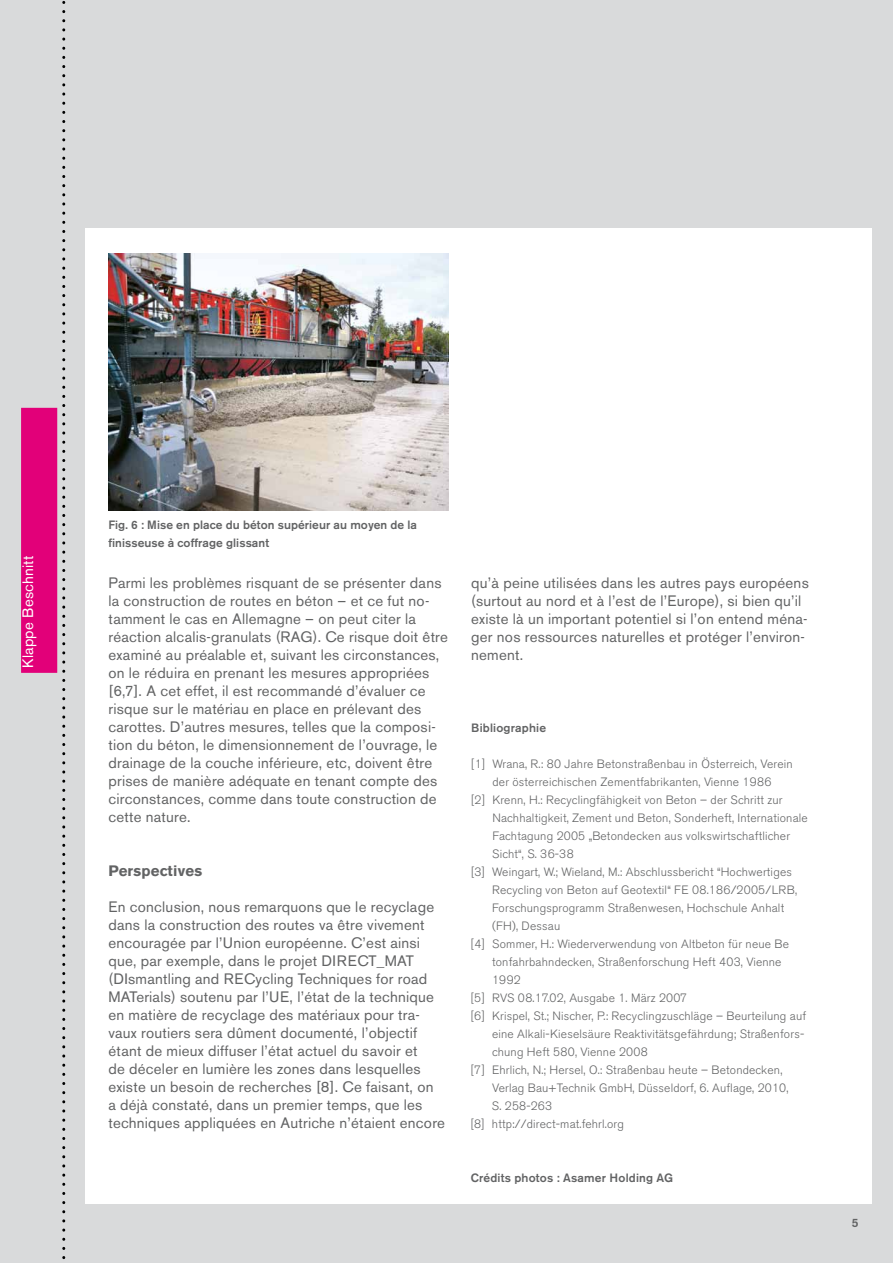
<style>
.page{position:relative;width:893px;height:1263px;background:#d9dadb}
.page>*{position:absolute;margin:0;border:0;box-sizing:border-box;transform-origin:0 0}
.t1{font:15px/18px "Akzidenz Grotesk BE";letter-spacing:.015em;color:#626364}
.t2{font:15px "Akzidenz Grotesk BE";letter-spacing:.015em;color:#fff}
.t3{font:700 15px "Akzidenz Grotesk BE";letter-spacing:.015em;color:#626364}
.t4{font:300 12px "Akzidenz Grotesk BE";letter-spacing:.015em;color:#626364}
.t5{font:500 12px/18px "Akzidenz Grotesk BE";letter-spacing:.005em;color:#626364}
</style>
<div class="page">
<div style="left:85px;top:228px;width:787px;height:975px;background:#fff"></div>
<svg style="left:62px;top:0;width:3px;height:1260px"></svg>
<div style="left:21px;top:408px;width:36px;height:265px;background:#e20079;border:2px solid #e20079"></div>
<img style="left:108px;top:254px;width:341px;height:257px">
<p class="t2" style="left:19px;top:668px;width:114px;rotate:-90deg">Klappe Beschnitt</p>
<p class="t5" style="left:108px;top:516px;width:310px">Fig. 6 : Mise en place du béton supérieur au moyen de la finisseuse à coffrage glissant</p>
<p class="t1" style="left:108px;top:574px;width:341px">Parmi les problèmes risquant de se présenter dans la construction de routes en béton – et ce fut no&shy;tamment le cas en Allemagne – on peut citer la réaction alcalis-granulats (RAG). Ce risque doit être examiné au préalable et, suivant les circonstances, on le réduira en prenant les mesures appropriées [6,7]. A cet effet, il est recommandé d’évaluer ce risque sur le matériau en place en prélevant des carottes. D’autres mesures, telles que la composi&shy;tion du béton, le dimensionnement de l’ouvrage, le drainage de la couche inférieure, etc, doivent être prises de manière adéquate en tenant compte des circonstances, comme dans toute construction de cette nature.</p>
<p class="t3" style="left:108px;top:862px;width:95px">Perspectives</p>
<p class="t1" style="left:108px;top:898px;width:338px">En conclusion, nous remarquons que le recyclage dans la construction des routes va être vivement encouragée par l’Union européenne. C’est ainsi que, par exemple, dans le projet DIRECT_MAT (DIsmantling and RECycling Techniques for road MATerials) soutenu par l’UE, l’état de la technique en matière de recyclage des matériaux pour tra&shy;vaux routiers sera dûment documenté, l’objectif étant de mieux diffuser l’état actuel du savoir et<br>de déceler en lumière les zones dans lesquelles existe un besoin de recherches [8]. Ce faisant, on<br>a déjà constaté, dans un premier temps, que les techniques appliquées en Autriche n’étaient encore</p>
<p class="t1" style="left:471px;top:574px;width:339px">qu’à peine utilisées dans les autres pays européens (surtout au nord et à l’est de l’Europe), si bien qu’il existe là un important potentiel si l’on entend ména&shy;ger nos ressources naturelles et protéger l’environ&shy;nement.</p>
<p class="t5" style="left:471px;top:718px;width:76px">Bibliographie</p>
<p class="t4" style="left:471px;top:757px;width:323px">[1] Wrana, R.: 80 Jahre Betonstraßenbau in Österreich, Verein</p>
<p class="t4" style="left:492px;top:775px;width:281px">der österreichischen Zementfabrikanten, Vienne 1986</p>
<p class="t4" style="left:471px;top:793px;width:313px">[2] Krenn, H.: Recyclingfähigkeit von Beton – der Schritt zur</p>
<p class="t4" style="left:492px;top:811px;width:317px">Nachhaltigkeit, Zement und Beton, Sonderheft, Internationale</p>
<p class="t4" style="left:492px;top:829px;width:299px">Fachtagung 2005 „Betondecken aus volkswirtschaftlicher</p>
<p class="t4" style="left:492px;top:847px;width:83px">Sicht“, S. 36-38</p>
<p class="t4" style="left:471px;top:865px;width:322px">[3] Weingart, W.; Wieland, M.: Abschlussbericht “Hochwertiges</p>
<p class="t4" style="left:492px;top:883px;width:306px">Recycling von Beton auf Geotextil“ FE 08.186/2005/LRB,</p>
<p class="t4" style="left:492px;top:901px;width:293px">Forschungsprogramm Straßenwesen, Hochschule Anhalt</p>
<p class="t4" style="left:492px;top:919px;width:70px">(FH), Dessau</p>
<p class="t4" style="left:471px;top:937px;width:320px">[4] Sommer, H.: Wiederverwendung von Altbeton für neue Be</p>
<p class="t4" style="left:492px;top:955px;width:291px">tonfahrbahndecken, Straßenforschung Heft 403, Vienne</p>
<p class="t4" style="left:492px;top:973px;width:30px">1992</p>
<p class="t4" style="left:471px;top:991px;width:218px">[5] RVS 08.17.02, Ausgabe 1. März 2007</p>
<p class="t4" style="left:471px;top:1009px;width:337px">[6] Krispel, St.; Nischer, P.: Recyclingzuschläge – Beurteilung auf</p>
<p class="t4" style="left:492px;top:1027px;width:314px">eine Alkali-Kieselsäure Reaktivitätsgefährdung; Straßenfors-</p>
<p class="t4" style="left:492px;top:1045px;width:157px">chung Heft 580, Vienne 2008</p>
<p class="t4" style="left:471px;top:1063px;width:313px">[7] Ehrlich, N.; Hersel, O.: Straßenbau heute – Betondecken,</p>
<p class="t4" style="left:492px;top:1081px;width:298px">Verlag Bau+Technik GmbH, Düsseldorf, 6. Auflage, 2010,</p>
<p class="t4" style="left:492px;top:1099px;width:62px">S. 258-263</p>
<p class="t4" style="left:471px;top:1117px;width:155px">[8] http://direct-mat.fehrl.org</p>
<p class="t5" style="left:471px;top:1168px;width:204px">Crédits photos : Asamer Holding AG</p>
<p class="t5" style="left:852px;top:1214px;width:8px">5</p>
</div>
